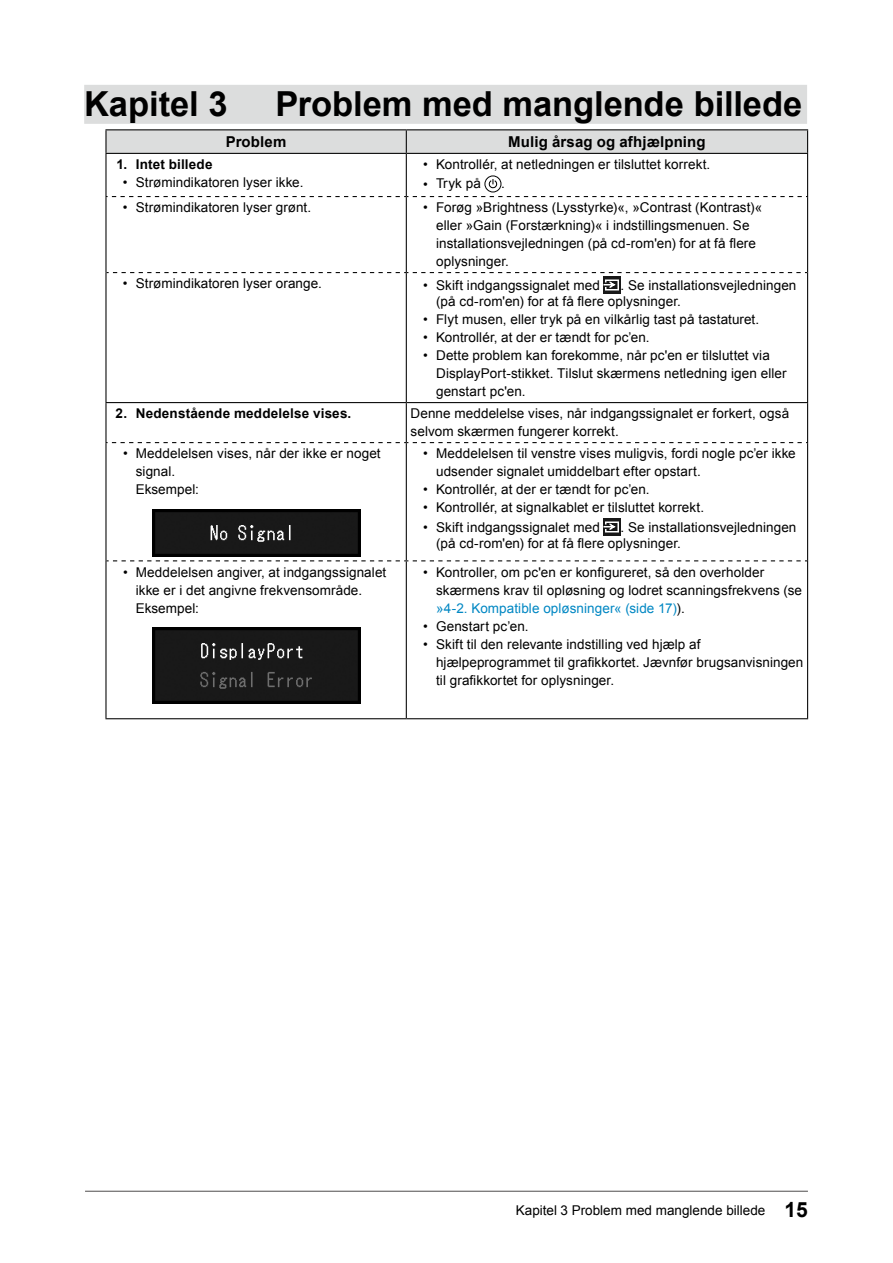
<style>
.page{position:relative;width:893px;height:1263px;background:#fff}
.page>*{position:absolute;margin:0;border:0;box-sizing:border-box;transform-origin:0 0}
.t1{font:700 34.5px "Arial";color:#000}
.t2{font:700 15px "Arial";letter-spacing:.01em;color:#000}
.t3{font:13.5px/18px "Arial";letter-spacing:.005em;color:#000}
.t4{font:700 13.5px "Arial";letter-spacing:.015em;color:#000}
.s1{color:#0087c3}
.s2{font-weight:700;font-size:21px}
</style>
<div class="page">
<hr style="left:85px;top:1191px;width:723px;height:1px;background:#595757">
<div style="left:84px;top:85px;width:723px;height:39px;background:#dcdddd"></div>
<hr style="left:105px;top:129px;width:301px;height:1px;background:#000">
<hr style="left:105px;top:130px;width:2px;height:23px;background:#000">
<hr style="left:406px;top:129px;width:402px;height:1px;background:#000">
<svg style="left:106px;top:130px;width:702px;height:23px;background:#d5d6d6"></svg>
<hr style="left:105px;top:153px;width:301px;height:1px;background:#000">
<hr style="left:406px;top:153px;width:402px;height:1px;background:#000">
<hr style="left:105px;top:154px;width:2px;height:42px;background:#000">
<hr style="left:406px;top:154px;width:1px;height:42px;background:#000">
<hr style="left:807px;top:154px;width:1px;height:42px;background:#000">
<hr style="left:105px;top:403px;width:2px;height:39px;background:#000">
<hr style="left:406px;top:403px;width:1px;height:39px;background:#000">
<hr style="left:807px;top:403px;width:1px;height:39px;background:#000">
<svg style="left:105px;top:196px;width:703px;height:1px"></svg>
<svg style="left:107px;top:272px;width:700px;height:1px"></svg>
<svg style="left:105px;top:442px;width:703px;height:1px"></svg>
<hr style="left:105px;top:197px;width:2px;height:76px;background:#000">
<hr style="left:406px;top:197px;width:1px;height:75px;background:#000">
<hr style="left:807px;top:197px;width:1px;height:76px;background:#000">
<hr style="left:105px;top:273px;width:2px;height:129px;background:#000">
<hr style="left:406px;top:273px;width:1px;height:129px;background:#000">
<hr style="left:807px;top:273px;width:1px;height:129px;background:#000">
<hr style="left:105px;top:402px;width:301px;height:1px;background:#000">
<hr style="left:406px;top:402px;width:402px;height:1px;background:#000">
<hr style="left:105px;top:443px;width:2px;height:118px;background:#000">
<hr style="left:406px;top:443px;width:1px;height:117px;background:#000">
<hr style="left:807px;top:443px;width:1px;height:118px;background:#000">
<hr style="left:105px;top:561px;width:2px;height:157px;background:#000">
<hr style="left:406px;top:561px;width:1px;height:157px;background:#000">
<hr style="left:807px;top:561px;width:1px;height:157px;background:#000">
<hr style="left:105px;top:718px;width:301px;height:1px;background:#000">
<hr style="left:406px;top:718px;width:402px;height:1px;background:#000">
<svg style="left:107px;top:560px;width:700px;height:1px"></svg>
<svg style="left:488px;top:179px;width:9px;height:9px"></svg>
<div style="left:485px;top:176px;width:16px;height:16px;border:1px solid #000;border-radius:50%"></div>
<img style="left:604px;top:277px;width:16px;height:17px">
<img style="left:152px;top:509px;width:208px;height:48px">
<img style="left:604px;top:519px;width:16px;height:17px">
<img style="left:152px;top:628px;width:208px;height:75px">
<h1 class="t1" style="left:84px;top:81px;width:145px">Kapitel 3</h1>
<h1 class="t1" style="left:276px;top:81px;width:528px">Problem med manglende billede</h1>
<p class="t2" style="left:226px;top:132px;width:62px">Problem</p>
<p class="t2" style="left:508px;top:132px;width:199px">Mulig årsag og afhjælpning</p>
<p class="t4" style="left:116px;top:155px;width:98px">1. Intet billede</p>
<p class="t3" style="left:123px;top:174px;width:182px">• Strømindikatoren lyser ikke.</p>
<p class="t3" style="left:423px;top:156px;width:289px">• Kontrollér, at netledningen er tilsluttet korrekt.</p>
<p class="t3" style="left:423px;top:175px;width:59px">• Tryk på</p>
<p class="t3" style="left:501px;top:175px;width:5px">.</p>
<p class="t3" style="left:123px;top:199px;width:190px">• Strømindikatoren lyser grønt.</p>
<p class="t3" style="left:436px;top:199px;width:328px;text-indent:-13px">• Forøg »Brightness (Lysstyrke)«, »Contrast (Kontrast)« eller »Gain (Forstærkning)« i indstillingsmenuen. Se installationsvejledningen (på cd-rom'en) for at få flere oplysninger.</p>
<p class="t3" style="left:123px;top:275px;width:201px">• Strømindikatoren lyser orange.</p>
<p class="t3" style="left:423px;top:276px;width:178px">• Skift indgangssignalet med</p>
<p class="t3" style="left:436px;top:277px;width:362px;line-height:16.4px;text-indent:184px">. Se installationsvejledningen (på cd-rom'en) for at få flere oplysninger.</p>
<p class="t3" style="left:423px;top:311px;width:337px">• Flyt musen, eller tryk på en vilkårlig tast på tastaturet.</p>
<p class="t3" style="left:423px;top:329px;width:228px">• Kontrollér, at der er tændt for pc’en.</p>
<p class="t3" style="left:436px;top:347px;width:352px;text-indent:-13px">• Dette problem kan forekomme, når pc'en er tilsluttet via<br>DisplayPort-stikket. Tilslut skærmens netledning igen eller genstart pc'en.</p>
<p class="t4" style="left:116px;top:405px;width:237px">2. Nedenstående meddelelse vises.</p>
<p class="t3" style="left:411px;top:405px;width:380px">Denne meddelelse vises, når indgangssignalet er forkert, også selvom skærmen fungerer korrekt.</p>
<p class="t3" style="left:136px;top:445px;width:246px;text-indent:-13px">• Meddelelsen vises, når der ikke er noget signal.<br>Eksempel:</p>
<p class="t3" style="left:436px;top:445px;width:361px;text-indent:-13px">• Meddelelsen til venstre vises muligvis, fordi nogle pc’er ikke udsender signalet umiddelbart efter opstart.</p>
<p class="t3" style="left:423px;top:481px;width:228px">• Kontrollér, at der er tændt for pc’en.</p>
<p class="t3" style="left:423px;top:499px;width:282px">• Kontrollér, at signalkablet er tilsluttet korrekt.</p>
<p class="t3" style="left:423px;top:518px;width:178px">• Skift indgangssignalet med</p>
<p class="t3" style="left:436px;top:519px;width:362px;line-height:16.4px;text-indent:184px">. Se installationsvejledningen (på cd-rom'en) for at få flere oplysninger.</p>
<p class="t3" style="left:136px;top:563px;width:252px;text-indent:-13px">• Meddelelsen angiver, at indgangssignalet ikke er i det angivne frekvensområde.<br>Eksempel:</p>
<p class="t3" style="left:436px;top:563px;width:367px;text-indent:-13px">• Kontroller, om pc'en er konfigureret, så den overholder skærmens krav til opløsning og lodret scanningsfrekvens (se <span class="s1">»4-2. Kompatible opløsninger« (side 17)</span>).</p>
<p class="t3" style="left:423px;top:617px;width:107px">• Genstart pc’en.</p>
<p class="t3" style="left:436px;top:635px;width:369px;text-indent:-13px">• Skift til den relevante indstilling ved hjælp af hjælpeprogrammet til grafikkortet. Jævnfør brugsanvisningen til grafikkortet for oplysninger.</p>
<p class="t3" style="left:516px;top:1201px;width:294px">Kapitel 3 Problem med manglende billede <span class="s2">15</span></p>
</div>
